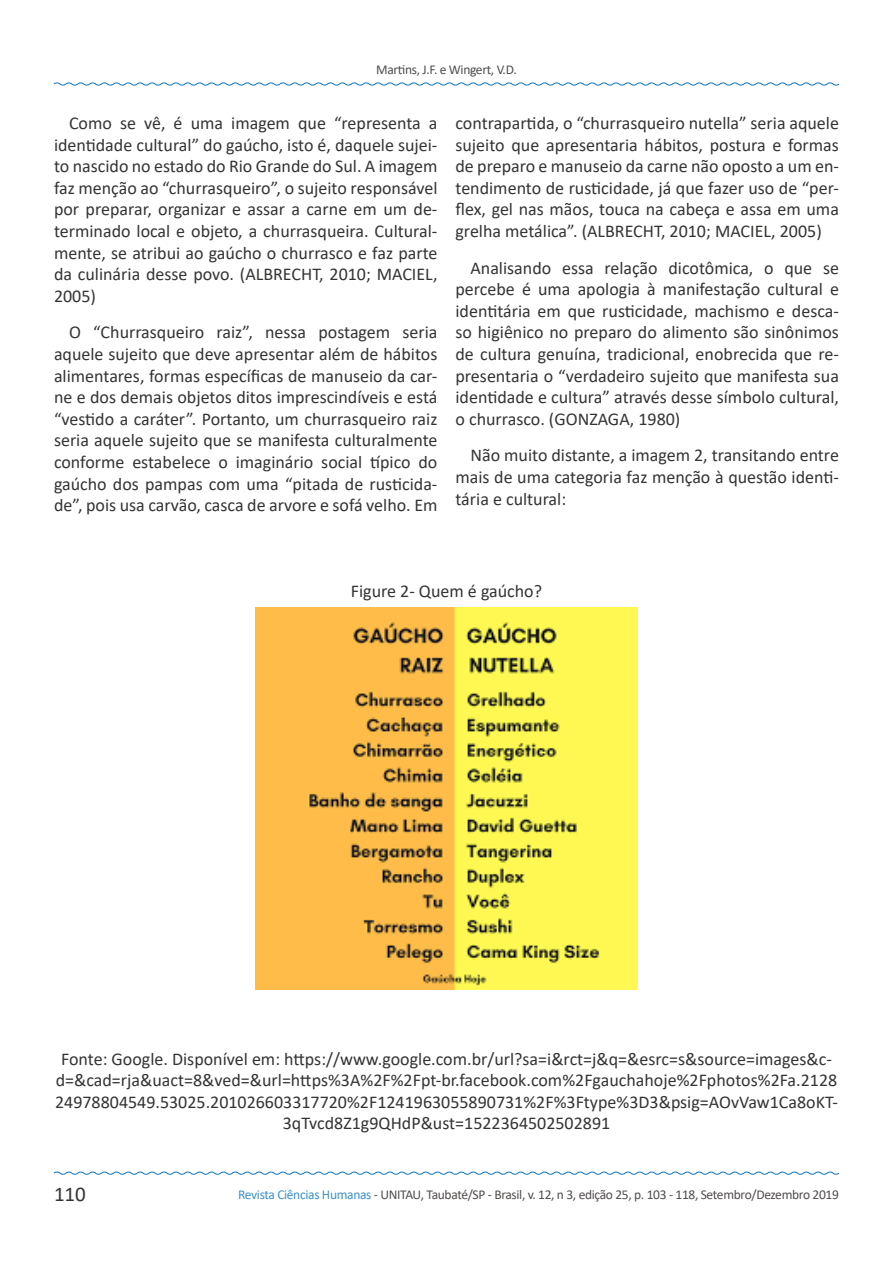
<style>
.page{position:relative;width:893px;height:1263px;background:#fff}
.page>*{position:absolute;margin:0;border:0;box-sizing:border-box;transform-origin:0 0}
.t1{font:21px "Calibri";color:#343433}
.t2{font:18px/21.6px "Calibri";color:#343433;text-align:justify}
.t3{font:13.5px "Calibri";letter-spacing:-.025em;color:#504d4c}
.s1{color:#3d91c9}
</style>
<div class="page">
<svg style="left:53px;top:1171px;width:787px;height:4px"></svg>
<svg style="left:53px;top:82px;width:787px;height:4px"></svg>
<img style="left:255px;top:607px;width:383px;height:383px">
<p class="t3" style="left:376px;top:60px;width:142px">Martins, J.F. e Wingert, V.D.</p>
<p class="t2" style="left:54px;top:112px;width:385px;text-indent:15px">Como se vê, é uma imagem que “representa a identidade cultural” do gaúcho, isto é, daquele sujei&shy;to nascido no estado do Rio Grande do Sul. A imagem faz menção ao “churrasqueiro”, o sujeito responsável por preparar, organizar e assar a carne em um de&shy;terminado local e objeto, a churrasqueira. Cultural&shy;mente, se atribui ao gaúcho o churrasco e faz parte da culinária desse povo. (ALBRECHT, 2010; MACIEL, 2005)</p>
<p class="t2" style="left:54px;top:321px;width:385px;text-indent:15px">O “Churrasqueiro raiz”, nessa postagem seria aquele sujeito que deve apresentar além de hábitos alimentares, formas específicas de manuseio da car&shy;ne e dos demais objetos ditos imprescindíveis e está “vestido a caráter”. Portanto, um churrasqueiro raiz seria aquele sujeito que se manifesta culturalmente conforme estabelece o imaginário social típico do gaúcho dos pampas com uma “pitada de rusticida&shy;de”, pois usa carvão, casca de arvore e sofá velho. Em</p>
<p class="t2" style="left:455px;top:112px;width:385px">contrapartida, o “churrasqueiro nutella” seria aquele sujeito que apresentaria hábitos, postura e formas de preparo e manuseio da carne não oposto a um en&shy;tendimento de rusticidade, já que fazer uso de “per&shy;flex, gel nas mãos, touca na cabeça e assa em uma grelha metálica”. (ALBRECHT, 2010; MACIEL, 2005)</p>
<p class="t2" style="left:455px;top:256px;width:385px;text-indent:15px">Analisando essa relação dicotômica, o que se percebe é uma apologia à manifestação cultural e identitária em que rusticidade, machismo e desca&shy;so higiênico no preparo do alimento são sinônimos de cultura genuína, tradicional, enobrecida que re&shy;presentaria o “verdadeiro sujeito que manifesta sua identidade e cultura” através desse símbolo cultural, o churrasco. (GONZAGA, 1980)</p>
<p class="t2" style="left:455px;top:444px;width:385px;text-indent:15px">Não muito distante, a imagem 2, transitando entre mais de uma categoria faz menção à questão identi&shy;tária e cultural:</p>
<p class="t2" style="left:351px;top:579px;width:193px">Figure 2- Quem é gaúcho?</p>
<p class="t2" style="left:55px;top:1047px;width:784px;text-align:center">Fonte: Google. Disponível em: https://www.google.com.br/url?sa=i&amp;rct=j&amp;q=&amp;esrc=s&amp;source=images&amp;c&shy;d=&amp;cad=rja&amp;uact=8&amp;ved=&amp;url=https%3A%2F%2Fpt-br.facebook.com%2Fgauchahoje%2Fphotos%2Fa.2128<br>24978804549.53025.201026603317720%2F1241963055890731%2F%3Ftype%3D3&amp;psig=AOvVaw1Ca8oKT-3qTvcd8Z1g9QHdP&amp;ust=1522364502502891</p>
<p class="t1" style="left:54px;top:1179px;width:33px">110</p>
<p class="t3" style="left:238px;top:1185px;width:602px"><span class="s1">Revista Ciências Humanas</span> - UNITAU, Taubaté/SP - Brasil, v. 12, n 3, edição 25, p. 103 - 118, Setembro/Dezembro 2019</p>
</div>
